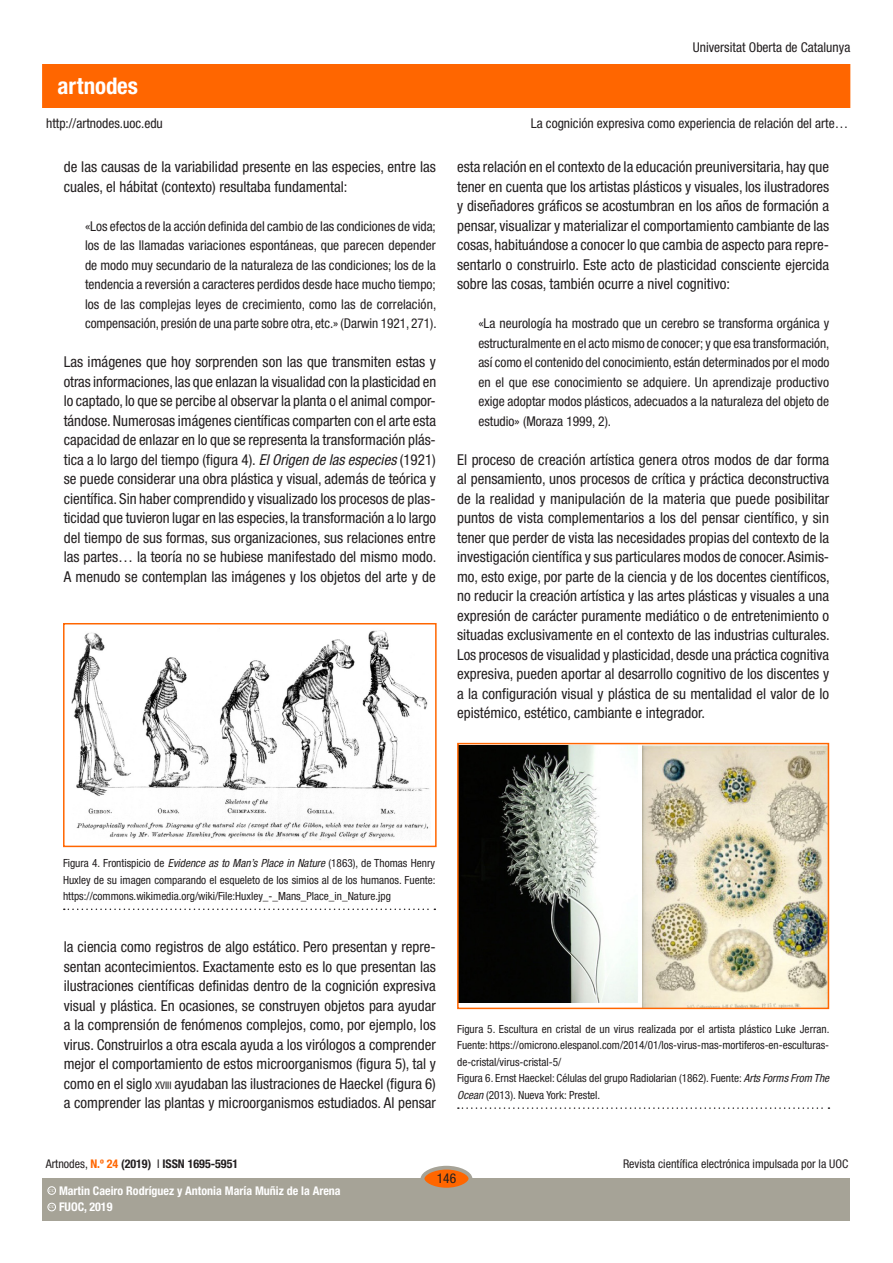
<style>
.page{position:relative;width:893px;height:1263px;background:#fff}
.page>*{position:absolute;margin:0;border:0;box-sizing:border-box;transform-origin:0 0}
.t1{font:700 condensed 22.95px "Helvetica Neue LT Std";color:#fff}
.text_general_primerp{font:condensed 15px/19.5px "Helvetica Neue LT Std";color:#231f20;text-align:justify}
.TEXTCITAT{font:condensed 13.5px/19.5px "Helvetica Neue LT Std";color:#231f20;text-align:justify}
.t2{font:700 condensed 12px "Helvetica Neue LT Std";color:#fff}
.t3{font:condensed 12px "Helvetica Neue LT Std";color:#231f20}
.t4{font:700 condensed 12px "Helvetica Neue LT Std";color:#231f20}
.PEUSDEFOTO{font:condensed 11.25px/16.5px "Helvetica Neue LT Std";color:#231f20;text-align:justify}
.t5{font:600 3.9px "Adobe Caslon Pro";color:#fff}
.s1{font-style:italic}
.s2{font-size:10.5px}
.s3{font-weight:400}
.s4{color:#f60}
</style>
<div class="page">
<div style="left:43px;top:65px;width:807px;height:42px;background:#f60"></div>
<div style="left:43px;top:1178px;width:807px;height:42px;background:#a6a397"></div>
<div style="left:422px;top:1168px;width:48px;height:21px;background:#f60;border-radius:50%"></div>
<div style="left:421px;top:1166px;width:51px;height:25px;border:4px solid #a6a397;border-radius:50%"></div>
<div style="left:48px;top:1203px;width:8px;height:8px;border:1px solid #fff;border-radius:50%"></div>
<div style="left:48px;top:1186px;width:8px;height:8px;border:1px solid #fff;border-radius:50%"></div>
<img style="left:71px;top:630px;width:358px;height:210px">
<div style="left:63px;top:623px;width:374px;height:224px;border:2px solid #f60"></div>
<svg style="left:64px;top:908px;width:371px;height:2px"></svg>
<img style="left:642px;top:746px;width:184px;height:260px">
<svg style="left:458px;top:1107px;width:371px;height:2px"></svg>
<img style="left:460px;top:746px;width:178px;height:257px">
<div style="left:457px;top:743px;width:372px;height:266px;border:2px solid #f60"></div>
<h1 class="t1" style="left:58px;top:72px;width:82px">artnodes</h1>
<p class="TEXTCITAT" style="left:46px;top:113px;width:118px">http://artnodes.uoc.edu</p>
<p class="text_general_primerp" style="left:64px;top:157px;width:374px">de las causas de la variabilidad presente en las especies, entre las cuales, el hábitat (contexto) resultaba fundamental:</p>
<p class="TEXTCITAT" style="left:85px;top:216px;width:353px">«Los efectos de la acción definida del cambio de las condiciones de vida; los de las llamadas variaciones espontáneas, que parecen depender de modo muy secundario de la naturaleza de las condiciones; los de la tendencia a reversión a caracteres perdidos desde hace mucho tiempo; los de las complejas leyes de crecimiento, como las de correlación, compensación, presión de una parte sobre otra, etc.» (Darwin 1921, 271).</p>
<p class="text_general_primerp" style="left:64px;top:352px;width:374px">Las imágenes que hoy sorprenden son las que transmiten estas y otras informaciones, las que enlazan la visualidad con la plasticidad en lo captado, lo que se percibe al observar la planta o el animal compor&shy;tándose. Numerosas imágenes científicas comparten con el arte esta capacidad de enlazar en lo que se representa la transformación plás&shy;tica a lo largo del tiempo (figura 4). <span class="s1">El Origen de las especies</span> (1921) se puede considerar una obra plástica y visual, además de teórica y científica. Sin haber comprendido y visualizado los procesos de plas&shy;ticidad que tuvieron lugar en las especies, la transformación a lo largo del tiempo de sus formas, sus organizaciones, sus relaciones entre las partes… la teoría no se hubiese manifestado del mismo modo.</p>
<p class="text_general_primerp" style="left:64px;top:567px;width:373px">A menudo se contemplan las imágenes y los objetos del arte y de</p>
<p class="TEXTCITAT" style="left:693px;top:38px;width:159px">Universitat Oberta de Catalunya</p>
<p class="TEXTCITAT" style="left:531px;top:113px;width:319px">La cognición expresiva como experiencia de relación del arte…</p>
<p class="text_general_primerp" style="left:457px;top:157px;width:374px">esta relación en el contexto de la educación preuniversitaria, hay que tener en cuenta que los artistas plásticos y visuales, los ilustradores y diseñadores gráficos se acostumbran en los años de formación a pensar, visualizar y materializar el comportamiento cambiante de las cosas, habituándose a conocer lo que cambia de aspecto para repre&shy;sentarlo o construirlo. Este acto de plasticidad consciente ejercida sobre las cosas, también ocurre a nivel cognitivo:</p>
<p class="TEXTCITAT" style="left:478px;top:314px;width:353px">«La neurología ha mostrado que un cerebro se transforma orgánica y estructuralmente en el acto mismo de conocer; y que esa transformación, así como el contenido del conocimiento, están determinados por el modo en el que ese conocimiento se adquiere. Un aprendizaje productivo exige adoptar modos plásticos, adecuados a la naturaleza del objeto de estudio» (Moraza 1999, 2).</p>
<p class="text_general_primerp" style="left:457px;top:450px;width:374px">El proceso de creación artística genera otros modos de dar forma al pensamiento, unos procesos de crítica y práctica deconstructiva de la realidad y manipulación de la materia que puede posibilitar puntos de vista complementarios a los del pensar científico, y sin tener que perder de vista las necesidades propias del contexto de la investigación científica y sus particulares modos de conocer. Asimis&shy;mo, esto exige, por parte de la ciencia y de los docentes científicos, no reducir la creación artística y las artes plásticas y visuales a una expresión de carácter puramente mediático o de entretenimiento o situadas exclusivamente en el contexto de las industrias culturales.<br>Los procesos de visualidad y plasticidad, desde una práctica cognitiva expresiva, pueden aportar al desarrollo cognitivo de los discentes y a la configuración visual y plástica de su mentalidad el valor de lo epistémico, estético, cambiante e integrador.</p>
<p class="PEUSDEFOTO" style="left:63px;top:855px;width:374px">Figura 4. Frontispicio de <span class="s1">Evidence as to Man’s Place in Nature</span> (1863), de Thomas Henry Huxley de su imagen comparando el esqueleto de los simios al de los humanos. Fuente: https://commons.wikimedia.org/wiki/File:Huxley_-_Mans_Place_in_Nature.jpg</p>
<p class="text_general_primerp" style="left:64px;top:937px;width:374px">la ciencia como registros de algo estático. Pero presentan y repre&shy;sentan acontecimientos. Exactamente esto es lo que presentan las ilustraciones científicas definidas dentro de la cognición expresiva visual y plástica. En ocasiones, se construyen objetos para ayudar a la comprensión de fenómenos complejos, como, por ejemplo, los virus. Construirlos a otra escala ayuda a los virólogos a comprender mejor el comportamiento de estos microorganismos (figura 5), tal y como en el siglo <span class="s2">xviii</span> ayudaban las ilustraciones de Haeckel (figura 6) a comprender las plantas y microorganismos estudiados. Al pensar</p>
<p class="PEUSDEFOTO" style="left:457px;top:1020px;width:374px">Figura 5. Escultura en cristal de un virus realizada por el artista plástico Luke Jerran.<br>Fuente: https://omicrono.elespanol.com/2014/01/los-virus-mas-mortiferos-en-esculturas&shy;de-cristal/virus-cristal-5/</p>
<p class="PEUSDEFOTO" style="left:457px;top:1070px;width:374px">Figura 6. Ernst Haeckel: Células del grupo Radiolarian (1862). Fuente: <span class="s1">Arts Forms From The<br>Ocean</span> (2013). Nueva York: Prestel.</p>
<p class="t4" style="left:46px;top:1157px;width:194px"><span class="s3">Artnodes,</span> <span class="s4">N.º 24</span> (2019) <span class="s3">I</span> ISSN 1695-5951</p>
<p class="t5" style="left:49px;top:1205px;width:7px">CC</p>
<p class="t2" style="left:59px;top:1200px;width:55px">FUOC, 2019</p>
<p class="t2" style="left:59px;top:1183px;width:283px">Martin Caeiro Rodríguez y Antonia María Muñiz de la Arena</p>
<p class="t5" style="left:49px;top:1188px;width:7px">CC</p>
<p class="TEXTCITAT" style="left:437px;top:1169px;width:21px">146</p>
<p class="t3" style="left:623px;top:1157px;width:227px">Revista científica electrónica impulsada por la UOC</p>
</div>
